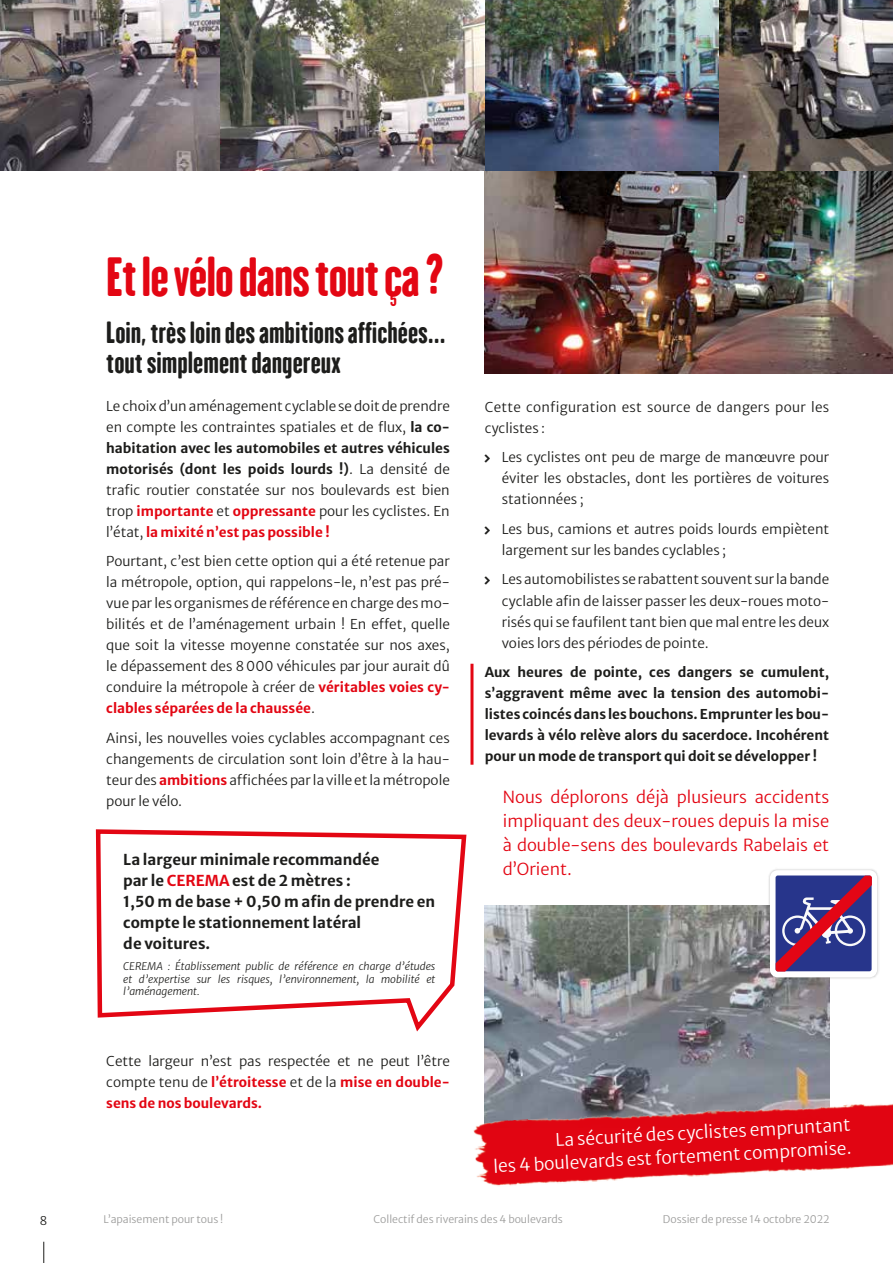
<style>
.page{position:relative;width:893px;height:1263px;background:#fff}
.page>*{position:absolute;margin:0;border:0;box-sizing:border-box;transform-origin:0 0}
.t1{font:49.5px "H.H.Samuel";letter-spacing:-.02em;color:#e30613}
.t2{font:27px/30px "H.H.Samuel";color:#1d1d1b}
.t3{font:300 17.4px/23.1px "Merriweather Sans";color:#fff;text-align:right}
.t4{font:300 16.5px/24px "Merriweather Sans";color:#e30613;text-align:justify}
.t5{font:700 15px/21px "Merriweather Sans";color:#1d1d1b}
.t6{font:300 13.5px/21px "Merriweather Sans";color:#1d1d1b;text-align:justify}
.t7{font:700 13.5px/21px "Merriweather Sans";color:#1d1d1b;text-align:justify}
.t8{font:300 13.5px/21px "Merriweather Sans";letter-spacing:.02em;color:#1d1d1b}
.t9{font:300 12px "Merriweather Sans";color:#1d1d1b}
.t10{font:italic 300 10.5px/12.6px "Merriweather Sans";color:#1d1d1b;text-align:justify}
.t11{font:300 10.5px "Merriweather Sans";color:#9d9d9c}
.s1{font-weight:700}
.s2{font-weight:700;color:#e30613}
.s3{color:#e30613}
</style>
<div class="page">
<svg style="left:44px;top:1242px;width:1px;height:21px"></svg>
<hr style="left:470px;top:664px;width:3px;height:101px;background:#e30613">
<img style="left:485px;top:170px;width:408px;height:203px">
<svg style="left:95px;top:829px;width:372px;height:203px"></svg>
<img style="left:219px;top:0;width:674px;height:170px">
<img style="left:485px;top:905px;width:344px;height:195px">
<img style="left:768px;top:869px;width:111px;height:110px">
<svg style="left:770px;top:870px;width:107px;height:107px"></svg>
<img style="left:473px;top:1100px;width:420px;height:86px">
<img style="left:0;top:0;width:219px;height:170px">
<h1 class="t1" style="left:106px;top:244px;width:339px">Et le vélo dans tout ça?</h1>
<h2 class="t2" style="left:106px;top:316px;width:341px">Loin, très loin des ambitions affichées… tout simplement dangereux</h2>
<p class="t6" style="left:106px;top:394px;width:345px">Le choix d’un aménagement cyclable se doit de prendre en compte les contraintes spatiales et de flux, <span class="s1">la co&shy;habitation avec les automobiles et autres véhicules motorisés (dont les poids lourds !)</span>. La densité de trafic routier constatée sur nos boulevards est bien trop <span class="s2">importante</span> et <span class="s2">oppressante</span> pour les cyclistes. En l’état, <span class="s2">la mixité n’est pas possible !</span></p>
<p class="t6" style="left:106px;top:549px;width:345px">Pourtant, c’est bien cette option qui a été retenue par la métropole, option, qui rappelons-le, n’est pas pré&shy;vue par les organismes de référence en charge des mo&shy;bilités et de l’aménagement urbain ! En effet, quelle que soit la vitesse moyenne constatée sur nos axes, le dépassement des 8 000 véhicules par jour aurait dû conduire la métropole à créer de <span class="s2">véritables voies cy&shy;clables séparées de la chaussée</span>.</p>
<p class="t6" style="left:106px;top:726px;width:345px">Ainsi, les nouvelles voies cyclables accompagnant ces changements de circulation sont loin d’être à la hau&shy;teur des <span class="s2">ambitions</span> affichées par la ville et la métropole pour le vélo.</p>
<p class="t5" style="left:123px;top:847px;width:313px">La largeur minimale recommandée<br>par le <span class="s3">CEREMA</span> est de 2 mètres :<br>1,50 m de base + 0,50 m afin de prendre en compte le stationnement latéral<br>de voitures.</p>
<p class="t10" style="left:123px;top:959px;width:314px">CEREMA : Établissement public de référence en charge d’études et d’expertise sur les risques, l’environnement, la mobilité et l’aménagement.</p>
<p class="t6" style="left:106px;top:1049px;width:345px">Cette largeur n’est pas respectée et ne peut l’être compte tenu de <span class="s2">l’étroitesse</span> et de la <span class="s2">mise en double&shy;sens de nos boulevards.</span></p>
<p class="t8" style="left:485px;top:395px;width:346px">Cette configuration est source de dangers pour les cyclistes :</p>
<p class="t6" style="left:502px;top:445px;width:329px">Les cyclistes ont peu de marge de manœuvre pour éviter les obstacles, dont les portières de voitures stationnées ;</p>
<p class="t6" style="left:502px;top:517px;width:329px">Les bus, camions et autres poids lourds empiètent largement sur les bandes cyclables ;</p>
<p class="t6" style="left:502px;top:567px;width:329px">Les automobilistes se rabattent souvent sur la bande cyclable afin de laisser passer les deux-roues moto&shy;risés qui se faufilent tant bien que mal entre les deux voies lors des périodes de pointe.</p>
<p class="t7" style="left:485px;top:660px;width:346px">Aux heures de pointe, ces dangers se cumulent, s’aggravent même avec la tension des automobi&shy;listes coincés dans les bouchons. Emprunter les bou&shy;levards à vélo relève alors du sacerdoce. Incohérent pour un mode de transport qui doit se développer !</p>
<p class="t4" style="left:503px;top:783px;width:328px">Nous déplorons déjà plusieurs accidents impliquant des deux-roues depuis la mise à double-sens des boulevards Rabelais et d’Orient.</p>
<p class="t3" style="left:492px;top:1130px;width:360px;rotate:-3deg">La sécurité des cyclistes empruntant<br>les 4 boulevards est fortement compromise.</p>
<p class="t9" style="left:40px;top:1210px;width:9px">8</p>
<p class="t11" style="left:104px;top:1210px;width:121px">L’apaisement pour tous !</p>
<p class="t11" style="left:373px;top:1210px;width:191px">Collectif des riverains des 4 boulevards</p>
<p class="t11" style="left:663px;top:1210px;width:168px">Dossier de presse 14 octobre 2022</p>
</div>
